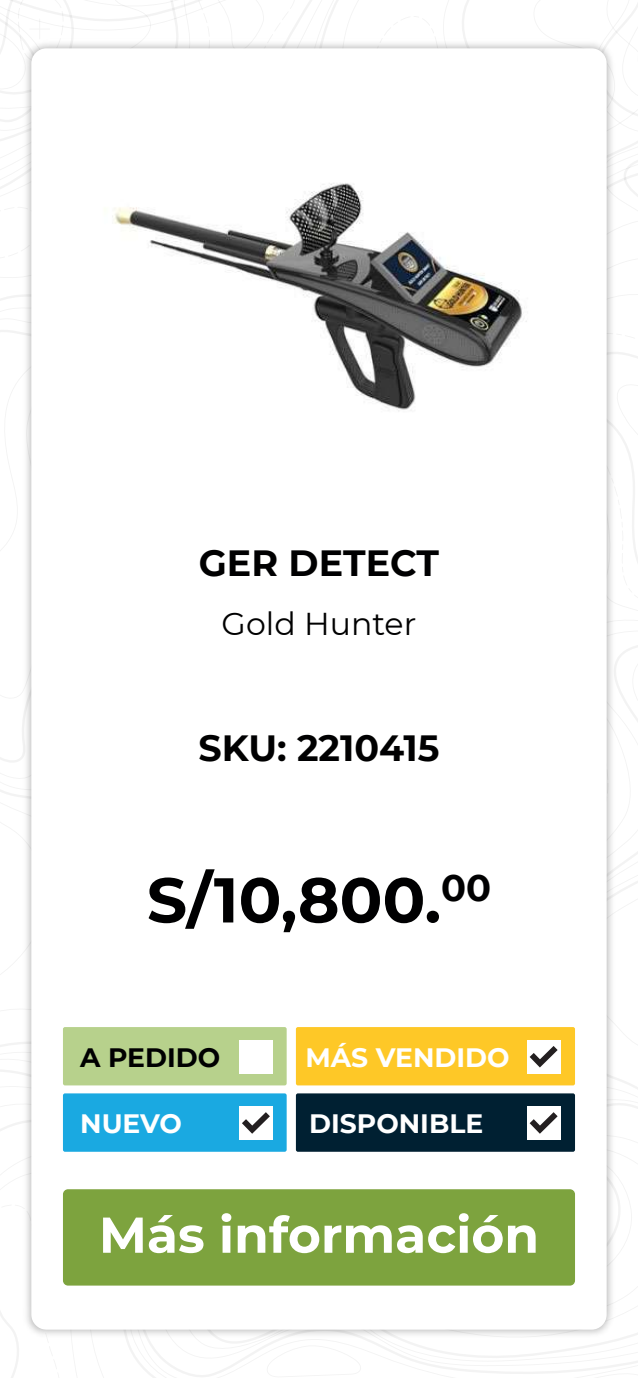
<style>
.page{position:relative;width:638px;height:1378px;background:#fff}
.page>*{position:absolute;margin:0;border:0;box-sizing:border-box;transform-origin:0 0}
.t1{font:700 63.12px "Montserrat";color:#000001}
.t2{font:700 50.25px "Montserrat";color:#fff}
.t3{font:700 36.5px "Montserrat";color:#000001}
.t4{font:31.62px "Montserrat";color:#000001}
.t5{font:700 26.62px "Montserrat";color:#fff}
.t6{font:700 26.62px "Montserrat";color:#000001}
</style>
<div class="page">
<svg style="left:0;top:1086px;width:637px;height:292px"></svg>
<svg style="left:0;top:696px;width:20px;height:378px"></svg>
<svg style="left:0;top:1151px;width:130px;height:227px"></svg>
<svg style="left:266px;top:1344px;width:96px;height:33px"></svg>
<svg style="left:0;top:1px;width:303px;height:93px"></svg>
<img style="left:20px;top:36px;width:597px;height:1305px">
<div style="left:31px;top:48px;width:575px;height:1282px;background:#fff;border-radius:15px"></div>
<div style="left:63px;top:1189px;width:512px;height:97px;background:#7da33e;border-radius:5px"></div>
<div style="left:63px;top:1027px;width:223px;height:58px;background:#b7d18c;border-radius:2px"></div>
<div style="left:296px;top:1027px;width:279px;height:58px;background:#fec827;border-radius:2px"></div>
<div style="left:63px;top:1093px;width:223px;height:59px;background:#1aa9e1;border-radius:2px"></div>
<div style="left:296px;top:1093px;width:279px;height:59px;background:#002032;border-radius:2px"></div>
<div style="left:239px;top:1040px;width:33px;height:33px;background:#fff"></div>
<div style="left:239px;top:1106px;width:33px;height:34px;background:#fff"></div>
<svg style="left:242px;top:1112px;width:28px;height:22px"></svg>
<svg style="left:429px;top:868px;width:208px;height:376px"></svg>
<img style="left:112px;top:183px;width:415px;height:229px">
<h3 class="t3" style="left:199px;top:537px;width:242px">GER DETECT</h3>
<p class="t4" style="left:221px;top:602px;width:196px">Gold Hunter</p>
<h3 class="t3" style="left:198px;top:721px;width:242px">SKU: 2210415</h3>
<h1 class="t1" style="left:147px;top:855px;width:346px">S/10,800.<sup>00</sup></h1>
<p class="t6" style="left:80px;top:1038px;width:141px">A PEDIDO</p>
<p class="t5" style="left:305px;top:1038px;width:206px">MÁS VENDIDO</p>
<p class="t5" style="left:80px;top:1105px;width:103px">NUEVO</p>
<p class="t5" style="left:309px;top:1105px;width:175px">DISPONIBLE</p>
<h2 class="t2" style="left:99px;top:1199px;width:441px">Más información</h2>
</div>
